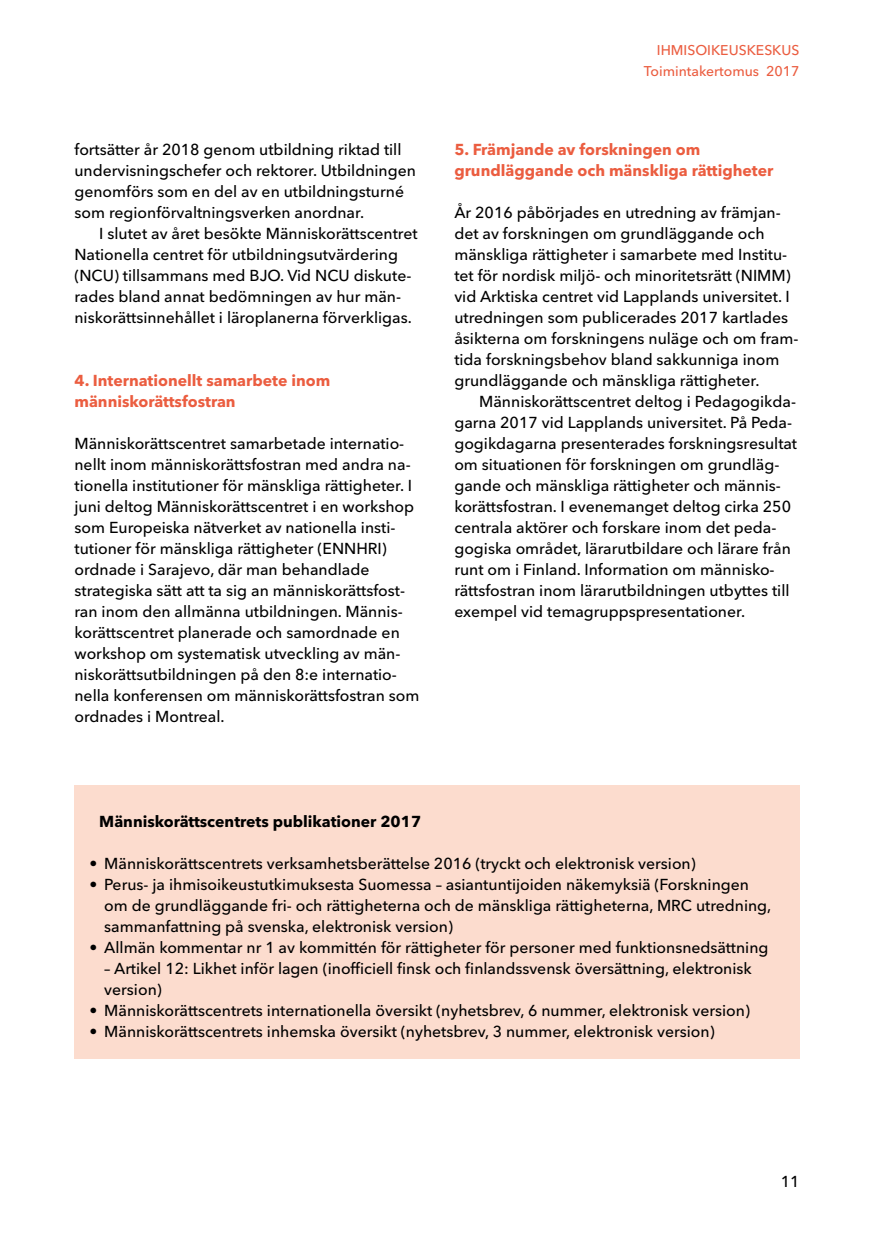
<style>
.page{position:relative;width:874px;height:1241px;background:#fff}
.page>*{position:absolute;margin:0;border:0;box-sizing:border-box;transform-origin:0 0}
.leipis_suomi_1_rivi{font:500 15.75px/21px "Avenir Next LT Pro";color:#000}
.leipis_suomi{font:500 15.75px/21px "Avenir Next LT Pro";color:#000}
.väliotsikko{font:700 15.75px/21px "Avenir Next LT Pro";color:#eb5d40}
.leipis_1__rivi_laati{font:700 15.75px "Avenir Next LT Pro";color:#000}
.t1{font:500 14px/21px "Avenir Next LT Pro";color:#eb5d40;text-align:right}
</style>
<div class="page">
<div style="left:74px;top:785px;width:725px;height:273px;background:#fcdcce"></div>
<p class="leipis_suomi_1_rivi" style="left:74px;top:139px;width:343px">fortsätter år 2018 genom utbildning riktad till undervisningschefer och rektorer. Utbildningen genomförs som en del av en utbildningsturné som regionförvaltningsverken anordnar.</p>
<p class="leipis_suomi" style="left:74px;top:223px;width:344px;text-indent:25px">I slutet av året besökte Människorättscentret Nationella centret för utbildningsutvärdering (NCU) tillsammans med BJO. Vid NCU diskute&shy;rades bland annat bedömningen av hur män&shy;niskorättsinnehållet i läroplanerna förverkligas.</p>
<h3 class="väliotsikko" style="left:74px;top:369px;width:257px">4. Internationellt samarbete inom människorättsfostran</h3>
<p class="leipis_suomi_1_rivi" style="left:74px;top:433px;width:346px">Människorättscentret samarbetade internatio&shy;nellt inom människorättsfostran med andra na&shy;tionella institutioner för mänskliga rättigheter. I juni deltog Människorättscentret i en workshop som Europeiska nätverket av nationella insti&shy;tutioner för mänskliga rättigheter (ENNHRI) ordnade i Sarajevo, där man behandlade strategiska sätt att ta sig an människorättsfost&shy;ran inom den allmänna utbildningen. Männis&shy;korättscentret planerade och samordnade en workshop om systematisk utveckling av män&shy;niskorättsutbildningen på den 8:e internatio&shy;nella konferensen om människorättsfostran som ordnades i Montreal.</p>
<p class="t1" style="left:643px;top:40px;width:157px">IHMISOIKEUSKESKUS<br>Toimintakertomus 2017</p>
<h3 class="väliotsikko" style="left:454px;top:138px;width:320px">5. Främjande av forskningen om grundläggande och mänskliga rättigheter</h3>
<p class="leipis_suomi_1_rivi" style="left:454px;top:202px;width:345px">År 2016 påbörjades en utredning av främjan&shy;det av forskningen om grundläggande och mänskliga rättigheter i samarbete med Institu&shy;tet för nordisk miljö- och minoritetsrätt (NIMM) vid Arktiska centret vid Lapplands universitet. I utredningen som publicerades 2017 kartlades åsikterna om forskningens nuläge och om fram&shy;tida forskningsbehov bland sakkunniga inom grundläggande och mänskliga rättigheter.</p>
<p class="leipis_suomi" style="left:454px;top:391px;width:344px;text-indent:25px">Människorättscentret deltog i Pedagogikda&shy;garna 2017 vid Lapplands universitet. På Peda&shy;gogikdagarna presenterades forskningsresultat om situationen för forskningen om grundläg&shy;gande och mänskliga rättigheter och männis&shy;korättsfostran. I evenemanget deltog cirka 250 centrala aktörer och forskare inom det peda&shy;gogiska området, lärarutbildare och lärare från runt om i Finland. Information om människo&shy;rättsfostran inom lärarutbildningen utbyttes till exempel vid temagruppspresentationer.</p>
<p class="leipis_1__rivi_laati" style="left:99px;top:811px;width:323px">Människorättscentrets publikationer 2017</p>
<p class="leipis_suomi_1_rivi" style="left:89px;top:853px;width:607px">• Människorättscentrets verksamhetsberättelse 2016 (tryckt och elektronisk version)</p>
<p class="leipis_suomi_1_rivi" style="left:104px;top:874px;width:668px;text-indent:-15px">• Perus- ja ihmisoikeustutkimuksesta Suomessa – asiantuntijoiden näkemyksiä (Forskningen om de grundläggande fri- och rättigheterna och de mänskliga rättigheterna, MRC utredning, sammanfattning på svenska, elektronisk version)</p>
<p class="leipis_suomi_1_rivi" style="left:89px;top:937px;width:680px">• Allmän kommentar nr 1 av kommittén för rättigheter för personer med funktionsnedsättning</p>
<p class="leipis_suomi_1_rivi" style="left:104px;top:958px;width:648px">– Artikel 12: Likhet inför lagen (inofficiell finsk och finlandssvensk översättning, elektronisk version)</p>
<p class="leipis_suomi_1_rivi" style="left:89px;top:1000px;width:661px">• Människorättscentrets internationella översikt (nyhetsbrev, 6 nummer, elektronisk version)</p>
<p class="leipis_suomi_1_rivi" style="left:89px;top:1021px;width:626px">• Människorättscentrets inhemska översikt (nyhetsbrev, 3 nummer, elektronisk version)</p>
<p class="leipis_suomi_1_rivi" style="left:780px;top:1170px;width:20px">11</p>
</div>
